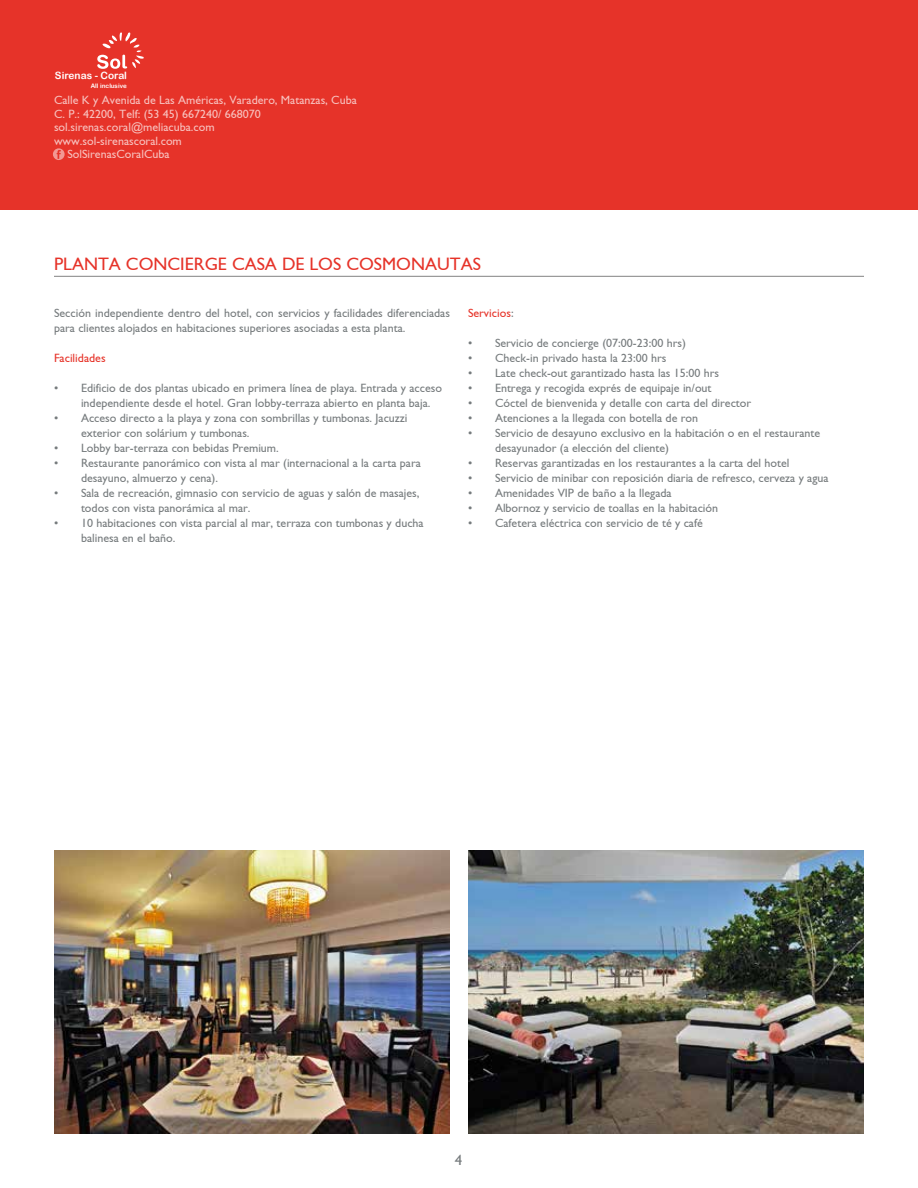
<style>
.page{position:relative;width:918px;height:1188px;background:#fff}
.page>*{position:absolute;margin:0;border:0;box-sizing:border-box;transform-origin:0 0}
.t1{font:18px "Gill Sans";color:#e63329}
.t2{font:15px "Gill Sans";color:#767b7d}
.t3{font:12px/15px "Gill Sans";color:#767b7d}
.t4{font:12px "Gill Sans";color:#fff}
.t5{font:12px "Gill Sans";color:#e63329}
.t6{font:10.05px "Arial Rounded MT Bold";color:#fff}
.t7{font:6.15px "Arial Rounded MT Bold";color:#fff}
.s1{color:#767b7d}
</style>
<div class="page">
<div style="left:0;top:0;width:918px;height:210px;background:#e63329"></div>
<svg style="left:53px;top:148px;width:12px;height:12px"></svg>
<svg style="left:97px;top:32px;width:47px;height:37px"></svg>
<img style="left:54px;top:850px;width:396px;height:284px">
<img style="left:468px;top:850px;width:396px;height:284px">
<hr style="left:54px;top:276px;width:810px;height:1px;background:#000">
<p class="t6" style="left:55px;top:70px;width:74px">Sirenas - Coral</p>
<p class="t7" style="left:91px;top:82px;width:37px">All inclusive</p>
<p class="t4" style="left:54px;top:93px;width:304px">Calle K y Avenida de Las Américas, Varadero, Matanzas, Cuba</p>
<p class="t4" style="left:54px;top:107px;width:208px">C. P.: 42200, Telf: (53 45) 667240/ 668070</p>
<p class="t4" style="left:54px;top:120px;width:162px">sol.sirenas.coral@meliacuba.com</p>
<p class="t4" style="left:54px;top:134px;width:129px">www.sol-sirenascoral.com</p>
<p class="t4" style="left:67px;top:147px;width:104px">SolSirenasCoralCuba</p>
<h1 class="t1" style="left:54px;top:254px;width:428px">PLANTA CONCIERGE CASA DE LOS COSMONAUTAS</h1>
<p class="t5" style="left:468px;top:306px;width:47px">Servicios<span class="s1">:</span></p>
<p class="t3" style="left:468px;top:335px;width:219px">• Servicio de concierge (07:00-23:00 hrs)</p>
<p class="t3" style="left:468px;top:350px;width:200px">• Check-in privado hasta la 23:00 hrs</p>
<p class="t3" style="left:468px;top:365px;width:253px">• Late check-out garantizado hasta las 15:00 hrs</p>
<p class="t3" style="left:468px;top:380px;width:245px">• Entrega y recogida exprés de equipaje in/out</p>
<p class="t3" style="left:468px;top:395px;width:285px">• Cóctel de bienvenida y detalle con carta del director</p>
<p class="t3" style="left:468px;top:410px;width:232px">• Atenciones a la llegada con botella de ron</p>
<p class="t3" style="left:495px;top:425px;width:327px;text-indent:-27px">• Servicio de desayuno exclusivo en la habitación o en el restaurante desayunador (a elección del cliente)</p>
<p class="t3" style="left:468px;top:455px;width:323px">• Reservas garantizadas en los restaurantes a la carta del hotel</p>
<p class="t3" style="left:468px;top:470px;width:362px">• Servicio de minibar con reposición diaria de refresco, cerveza y agua</p>
<p class="t3" style="left:468px;top:485px;width:205px">• Amenidades VIP de baño a la llegada</p>
<p class="t3" style="left:468px;top:500px;width:252px">• Albornoz y servicio de toallas en la habitación</p>
<p class="t3" style="left:468px;top:515px;width:236px">• Cafetera eléctrica con servicio de té y café</p>
<p class="t3" style="left:54px;top:305px;width:397px">Sección independiente dentro del hotel, con servicios y facilidades diferenciadas para clientes alojados en habitaciones superiores asociadas a esta planta.</p>
<p class="t5" style="left:54px;top:351px;width:53px">Facilidades</p>
<p class="t3" style="left:81px;top:380px;width:363px;text-indent:-27px">• Edificio de dos plantas ubicado en primera línea de playa. Entrada y acceso independiente desde el hotel. Gran lobby-terraza abierto en planta baja.</p>
<p class="t3" style="left:81px;top:410px;width:328px;text-indent:-27px">• Acceso directo a la playa y zona con sombrillas y tumbonas. Jacuzzi exterior con solárium y tumbonas.</p>
<p class="t3" style="left:54px;top:440px;width:226px">• Lobby bar-terraza con bebidas Premium.</p>
<p class="t3" style="left:81px;top:455px;width:341px;text-indent:-27px">• Restaurante panorámico con vista al mar (internacional a la carta para desayuno, almuerzo y cena).</p>
<p class="t3" style="left:81px;top:485px;width:340px;text-indent:-27px">• Sala de recreación, gimnasio con servicio de aguas y salón de masajes, todos con vista panorámica al mar.</p>
<p class="t3" style="left:81px;top:515px;width:344px;text-indent:-27px">• 10 habitaciones con vista parcial al mar, terraza con tumbonas y ducha balinesa en el baño.</p>
<p class="t2" style="left:455px;top:1151px;width:9px">4</p>
</div>
